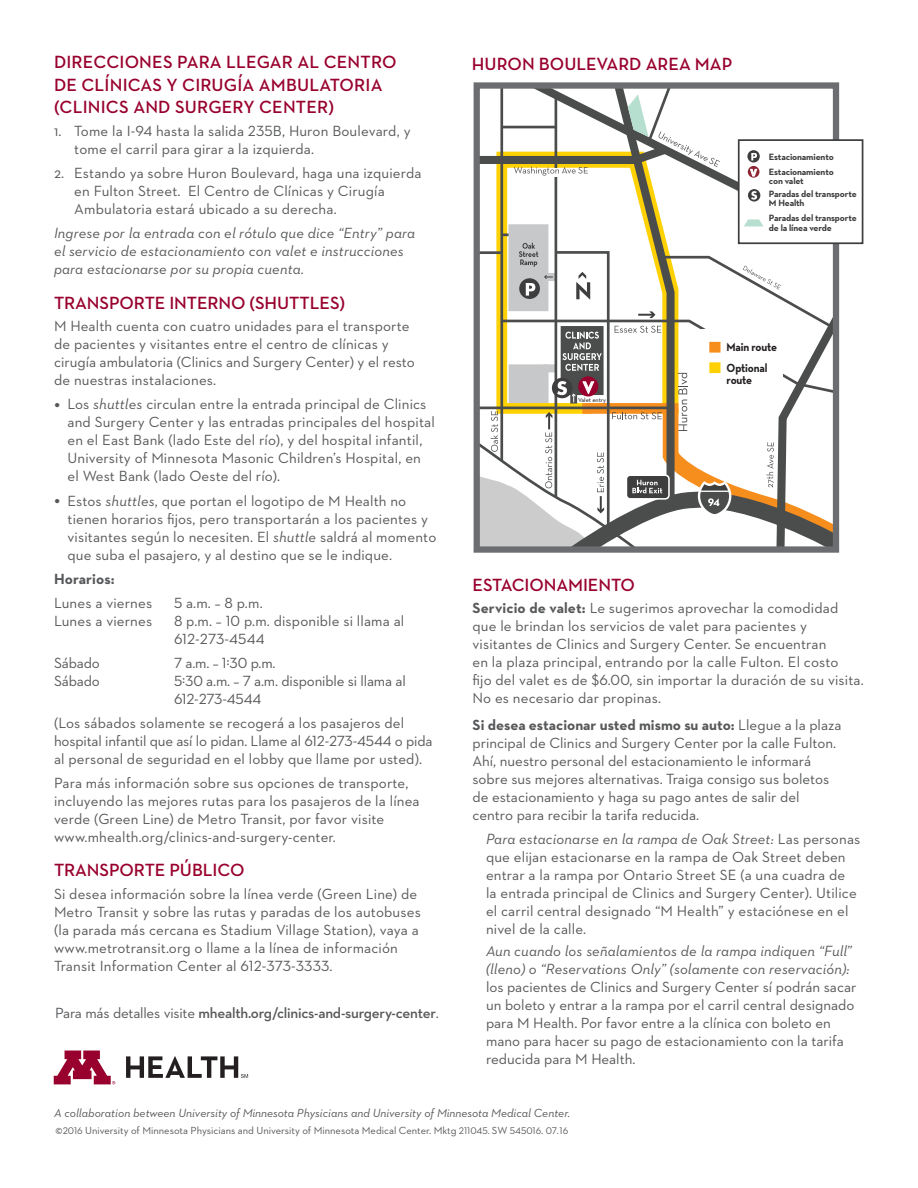
<style>
.page{position:relative;width:918px;height:1188px;background:#fff}
.page>*{position:absolute;margin:0;border:0;box-sizing:border-box;transform-origin:0 0}
.t1{font:600 18px/22.5px "Neutraface 2 Text";color:#98012d}
.t2{font:600 18px "Neutraface Text";color:#98012d}
.t3{font:15px/18px "Neutraface 2 Text";letter-spacing:.01em;color:#57585a}
.t4{font:italic 15px/18px "Neutraface 2 Text";letter-spacing:.01em;color:#57585a}
.t5{font:600 15px "Neutraface 2 Text";letter-spacing:-.015em;color:#57585a}
.t6{font:15px/18px "Neutraface 2 Text";letter-spacing:-.01em;color:#57585a}
.t7{font:700 15px "Neutraface 2 Text";letter-spacing:.01em;color:#57585a}
.t8{font:italic 12px "Neutraface 2 Text";color:#57585a}
.t9{font:700 12px/20.4px "Neutraface Text";letter-spacing:-.015em;color:#231f20;scale:.92 1}
.t10{font:10.5px "Neutraface 2 Text";color:#57585a}
.t11{font:700 9.3px/9.3px "Neutraface 2 Text";letter-spacing:-.015em;color:#3e3e3f}
.t12{font:600 6px "Neutraface 2 Text";color:#3e3e3f}
.s1{font-size:22.5px}
.s2{font-style:italic}
.s3{font-weight:400}
.s4{font-weight:700}
.s5{font-size:12px}
.s6{font-size:9.75px}
</style>
<div class="page">
<div style="left:474px;top:82px;width:365px;height:471px;border:6px solid #6c6d70"></div>
<div style="left:739px;top:140px;width:124px;height:103px;background:#fff"></div>
<div style="left:738px;top:139px;width:125px;height:105px;border:2px solid #3e3e3f"></div>
<svg style="left:477px;top:86px;width:359px;height:464px"></svg>
<svg style="left:54px;top:1051px;width:61px;height:33px"></svg>
<svg style="left:126px;top:1056px;width:122px;height:22px"></svg>
<p class="t1" style="left:54px;top:50px;width:344px">DIRECCIONES PARA LLEGAR AL CENTRO<br>DE CLÍNICAS Y CIRUGÍA AMBULATORIA (CLINICS AND SURGERY CENTER)</p>
<p class="t3" style="left:74px;top:122px;width:338px;text-indent:-20px">1. Tome la I-94 hasta la salida 235B, Huron Boulevard, y tome el carril para girar a la izquierda.</p>
<p class="t3" style="left:74px;top:164px;width:349px;text-indent:-20px">2. Estando ya sobre Huron Boulevard, haga una izquierda en Fulton Street. El Centro de Clínicas y Cirugía<br>Ambulatoria estará ubicado a su derecha.</p>
<p class="t4" style="left:54px;top:224px;width:363px">Ingrese por la entrada con el rótulo que dice “Entry” para el servicio de estacionamiento con valet e instrucciones para estacionarse por su propia cuenta.</p>
<p class="t1" style="left:54px;top:291px;width:293px">TRANSPORTE INTERNO (SHUTTLES)</p>
<p class="t3" style="left:54px;top:317px;width:362px">M Health cuenta con cuatro unidades para el transporte de pacientes y visitantes entre el centro de clínicas y cirugía ambulatoria (Clinics and Surgery Center) y el resto de nuestras instalaciones.</p>
<p class="t3" style="left:68px;top:395px;width:369px;text-indent:-14px"><span class="s1">•</span> Los <span class="s2">shuttles</span> circulan entre la entrada principal de Clinics and Surgery Center y las entradas principales del hospital en el East Bank (lado Este del río), y del hospital infantil, University of Minnesota Masonic Children’s Hospital, en el West Bank (lado Oeste del río).</p>
<p class="t3" style="left:68px;top:491px;width:370px;text-indent:-14px"><span class="s1">•</span> Estos <span class="s2">shuttles</span>, que portan el logotipo de M Health no tienen horarios fijos, pero transportarán a los pacientes y visitantes según lo necesiten. El <span class="s2">shuttle</span> saldrá al momento que suba el pasajero, y al destino que se le indique.</p>
<p class="t7" style="left:54px;top:569px;width:62px">Horarios:</p>
<p class="t3" style="left:54px;top:593px;width:100px">Lunes a viernes</p>
<p class="t3" style="left:174px;top:593px;width:90px">5 a.m. – 8 p.m.</p>
<p class="t3" style="left:54px;top:611px;width:100px">Lunes a viernes</p>
<p class="t3" style="left:174px;top:611px;width:232px">8 p.m. – 10 p.m. disponible si llama al<br>612-273-4544</p>
<p class="t3" style="left:54px;top:653px;width:47px">Sábado</p>
<p class="t3" style="left:174px;top:653px;width:103px">7 a.m. – 1:30 p.m.</p>
<p class="t3" style="left:54px;top:671px;width:47px">Sábado</p>
<p class="t6" style="left:174px;top:671px;width:233px">5:30 a.m. – 7 a.m. disponible si llama al<br>612-273-4544</p>
<p class="t3" style="left:54px;top:714px;width:380px">(Los sábados solamente se recogerá a los pasajeros del hospital infantil que así lo pidan. Llame al 612-273-4544 o pida al personal de seguridad en el lobby que llame por usted).</p>
<p class="t3" style="left:54px;top:774px;width:367px">Para más información sobre sus opciones de transporte, incluyendo las mejores rutas para los pasajeros de la línea verde (Green Line) de Metro Transit, por favor visite www.mhealth.org/clinics-and-surgery-center.</p>
<p class="t1" style="left:54px;top:859px;width:192px">TRANSPORTE PÚBLICO</p>
<p class="t3" style="left:54px;top:885px;width:368px">Si desea información sobre la línea verde (Green Line) de Metro Transit y sobre las rutas y paradas de los autobuses (la parada más cercana es Stadium Village Station), vaya a www.metrotransit.org o llame a la línea de información Transit Information Center al 612-373-3333.</p>
<p class="t5" style="left:55px;top:1004px;width:385px"><span class="s3">Para más detalles visite</span> mhealth.org/clinics-and-surgery-center<span class="s3">.</span></p>
<p class="t2" style="left:472px;top:53px;width:262px">HURON BOULEVARD AREA MAP</p>
<p class="t11" style="left:769px;top:152px;width:66px">Estacionamiento</p>
<p class="t11" style="left:769px;top:189px;width:89px">Paradas del transporte<br>M Health</p>
<p class="t11" style="left:769px;top:167px;width:66px">Estacionamiento con valet</p>
<p class="t11" style="left:769px;top:213px;width:89px">Paradas del transporte de la línea verde</p>
<p class="t12" style="left:578px;top:396px;width:30px">Valet entry</p>
<p class="t9" style="left:727px;top:337px;width:56px">Main route<br>Optional</p>
<p class="t9" style="left:727px;top:370px;width:29px">route</p>
<p class="t1" style="left:472px;top:573px;width:164px">ESTACIONAMIENTO</p>
<p class="t3" style="left:472px;top:599px;width:393px"><span class="s4">Servicio de valet:</span> Le sugerimos aprovechar la comodidad que le brindan los servicios de valet para pacientes y visitantes de Clinics and Surgery Center. Se encuentran<br>en la plaza principal, entrando por la calle Fulton. El costo<br>fijo del valet es de $6.00, sin importar la duración de su visita.<br>No es necesario dar propinas.</p>
<p class="t3" style="left:472px;top:715px;width:370px"><span class="s4">Si desea estacionar usted mismo su auto:</span> Llegue a la plaza principal de Clinics and Surgery Center por la calle Fulton.<br>Ahí, nuestro personal del estacionamiento le informará sobre sus mejores alternativas. Traiga consigo sus boletos de estacionamiento y haga su pago antes de salir del centro para recibir la tarifa reducida.</p>
<p class="t3" style="left:486px;top:829px;width:376px"><span class="s2">Para estacionarse en la rampa de Oak Street:</span> Las personas que elijan estacionarse en la rampa de Oak Street deben entrar a la rampa por Ontario Street SE (a una cuadra de<br>la entrada principal de Clinics and Surgery Center). Utilice el carril central designado “M Health” y estaciónese en el nivel de la calle.</p>
<p class="t4" style="left:486px;top:941px;width:367px">Aun cuando los señalamientos de la rampa indiquen “Full” (lleno) o “Reservations Only” (solamente con reservación):</p>
<p class="t3" style="left:486px;top:977px;width:372px">los pacientes de Clinics and Surgery Center sí podrán sacar un boleto y entrar a la rampa por el carril central designado para M Health. Por favor entre a la clínica con boleto en mano para hacer su pago de estacionamiento con la tarifa reducida para M Health.</p>
<p class="t8" style="left:54px;top:1105px;width:518px">A collaboration between University of Minnesota Physicians and University of Minnesota Medical Center.</p>
<p class="t10" style="left:56px;top:1124px;width:514px"><span class="s5">©</span><span class="s6">2016</span> University of Minnesota Physicians and University of Minnesota Medical Center. Mktg <span class="s6">211045.</span> SW <span class="s6">545016</span>. <span class="s6">07.16</span></p>
</div>
